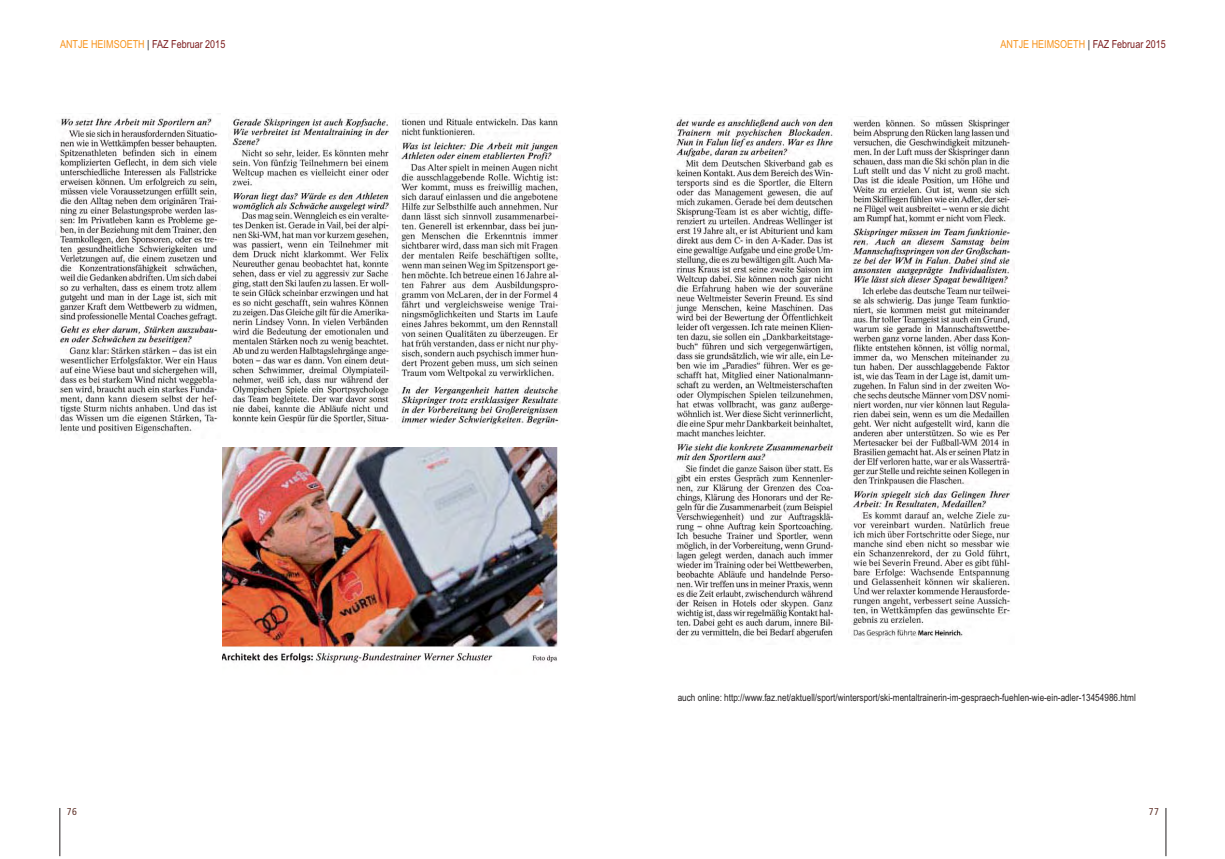
<style>
.page{position:relative;width:1225px;height:859px;background:#fff}
.page>*{position:absolute;margin:0;border:0;box-sizing:border-box;transform-origin:0 0}
.t1{font:11px "Arial Narrow";color:#f7931d}
.t2{font:10px "Arial Narrow";color:#231f20}
.t3{font:condensed 10px "Frutiger";color:#62352d}
.s1{color:#231f20}
.s2{color:#7c1c1e}
</style>
<div class="page">
<hr style="left:1165px;top:808px;width:1px;height:48px;background:#231f20">
<hr style="left:60px;top:808px;width:1px;height:48px;background:#231f20">
<img style="left:56px;top:113px;width:164px;height:321px">
<img style="left:231px;top:116px;width:161px;height:308px">
<img style="left:395px;top:116px;width:165px;height:312px">
<img style="left:674px;top:117px;width:164px;height:522px">
<img style="left:848px;top:116px;width:165px;height:523px">
<img style="left:222px;top:448px;width:338px;height:215px">
<p class="t1" style="left:60px;top:40px;width:167px">ANTJE HEIMSOETH <span class="s1">|</span> <span class="s2">FAZ Februar 2015</span></p>
<p class="t3" style="left:67px;top:808px;width:12px">76</p>
<p class="t1" style="left:1000px;top:40px;width:167px">ANTJE HEIMSOETH <span class="s1">|</span> <span class="s2">FAZ Februar 2015</span></p>
<p class="t2" style="left:677px;top:693px;width:460px">auch online: http://www.faz.net/aktuell/sport/wintersport/ski-mentaltrainerin-im-gespraech-fuehlen-wie-ein-adler-13454986.html</p>
<p class="t3" style="left:1149px;top:808px;width:12px">77</p>
</div>
